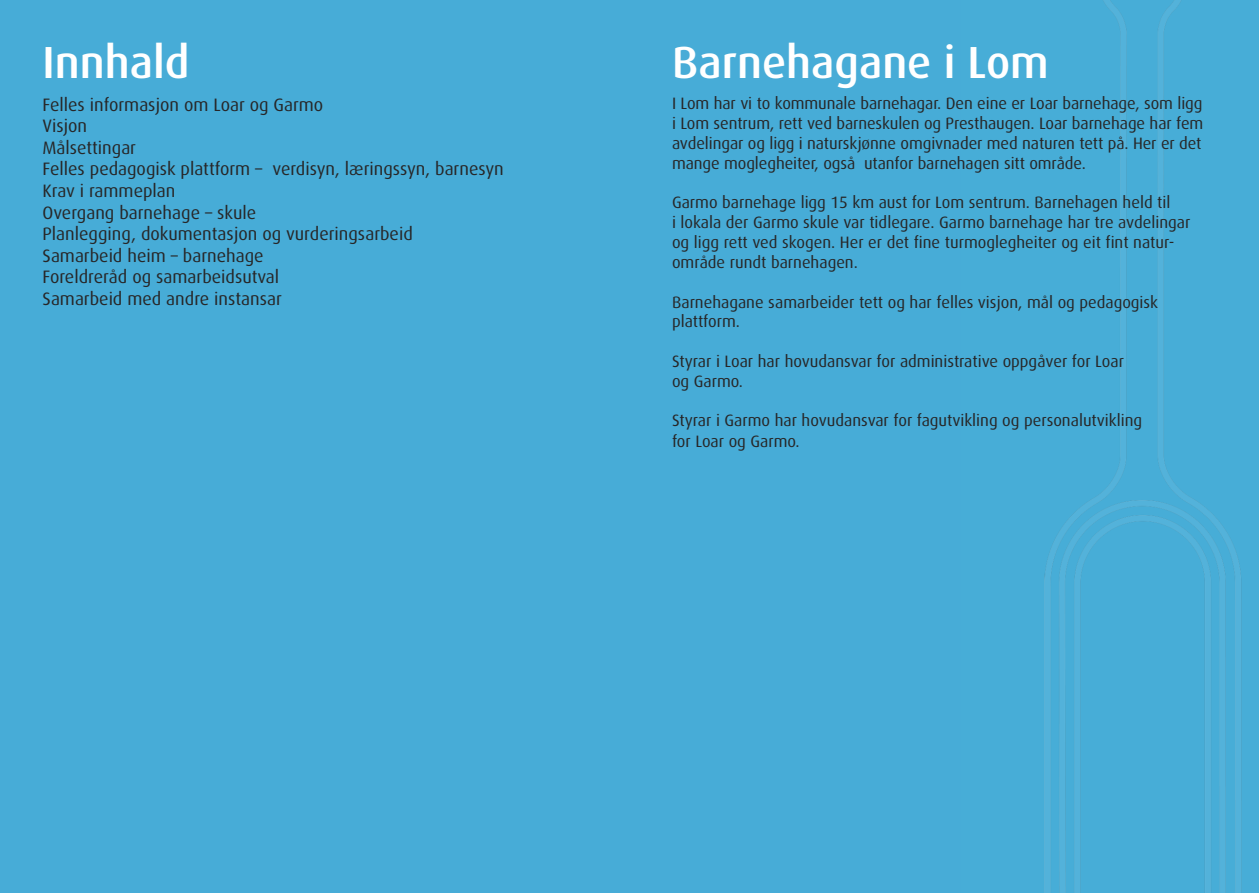
<style>
.page{position:relative;width:1259px;height:893px;background:#fff}
.page>*{position:absolute;margin:0;border:0;box-sizing:border-box;transform-origin:0 0}
.t1{font:500 45px "Dax";color:#fff}
.t2{font:18px/21.6px "Dax";color:#272627}
.t3{font:16.5px/19.8px "Dax";color:#272627}
</style>
<div class="page">
<div style="left:0;top:0;width:638px;height:893px;background:#47acd7"></div>
<div style="left:621px;top:0;width:638px;height:893px;background:#47acd7"></div>
<img style="left:1044px;top:0;width:198px;height:893px">
<h1 class="t1" style="left:43px;top:43px;width:148px">Innhald</h1>
<p class="t2" style="left:43px;top:95px;width:463px">Felles informasjon om Loar og Garmo<br>Visjon<br>Målsettingar<br>Felles pedagogisk plattform – verdisyn, læringssyn, barnesyn<br>Krav i rammeplan<br>Overgang barnehage – skule<br>Planlegging, dokumentasjon og vurderingsarbeid<br>Samarbeid heim – barnehage<br>Foreldreråd og samarbeidsutval<br>Samarbeid med andre instansar</p>
<h1 class="t1" style="left:672px;top:43px;width:378px">Barnehagane i Lom</h1>
<p class="t3" style="left:672px;top:95px;width:533px;text-align:justify">I Lom har vi to kommunale barnehagar. Den eine er Loar barnehage, som ligg i Lom sentrum, rett ved barneskulen og Presthaugen. Loar barnehage har fem avdelingar og ligg i naturskjønne omgivnader med naturen tett på. Her er det mange moglegheiter, også utanfor barnehagen sitt område.</p>
<p class="t3" style="left:672px;top:194px;width:520px">Garmo barnehage ligg 15 km aust for Lom sentrum. Barnehagen held til<br>i lokala der Garmo skule var tidlegare. Garmo barnehage har tre avdelingar og ligg rett ved skogen. Her er det fine turmoglegheiter og eit fint natur&shy;område rundt barnehagen.</p>
<p class="t3" style="left:672px;top:293px;width:487px">Barnehagane samarbeider tett og har felles visjon, mål og pedagogisk plattform.</p>
<p class="t3" style="left:672px;top:352px;width:453px">Styrar i Loar har hovudansvar for administrative oppgåver for Loar og Garmo.</p>
<p class="t3" style="left:672px;top:411px;width:472px;line-height:21px">Styrar i Garmo har hovudansvar for fagutvikling og personalutvikling for Loar og Garmo.</p>
</div>
